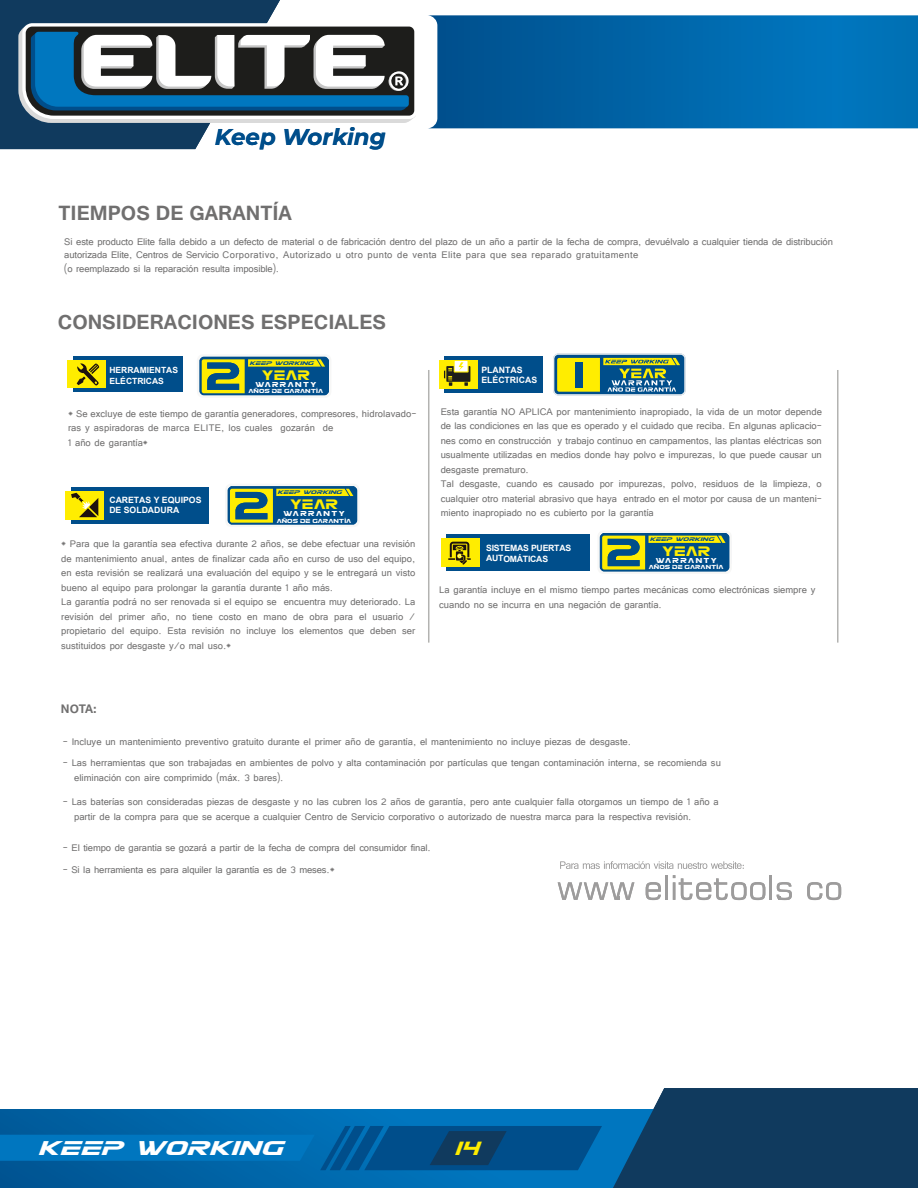
<style>
.page{position:relative;width:918px;height:1188px;background:#fff}
.page>*{position:absolute;margin:0;border:0;box-sizing:border-box;transform-origin:0 0}
.t1{font:700 25.35px "Tunga";color:#706f6f}
.t2{font:italic 700 22.95px "Montserrat";color:#004e8b}
.t3{font:italic 20.25px "Eurofighter Expanded";color:#fff;scale:1.1 1}
.t4{font:italic 19.5px "Eurofighter";color:#ffed00;scale:1.1 1}
.t5{font:700 15.3px "Tunga";color:#706f6f}
.t6{font:13.95px "Eurofighter Title";letter-spacing:-.3em;color:#ffed00;scale:1.1 1}
.t7{font:12.15px/14.5px "Tunga";color:#706f6f}
.t8{font:700 8.7px/10.5px "Arial";color:#fff}
.t9{font:700 8.7px/10.4px "Arial";letter-spacing:-.025em;color:#fff}
.t10{font:700 8.55px/10.2px "Arial";color:#fff}
.t11{font:7.35px "Eurofighter Title";letter-spacing:-.155em;color:#fff;scale:1.1 1}
.t12{font:6px "Eurofighter Title";letter-spacing:-.3em;color:#fff;scale:1.1 1}
.t13{font:italic 5.25px "Eurofighter Expanded";color:#004e8b;scale:1.1 1}
</style>
<div class="page">
<svg style="left:428px;top:15px;width:490px;height:113px;background:#0568aa"></svg>
<svg style="left:0;top:0;width:415px;height:149px"></svg>
<svg style="left:0;top:1088px;width:918px;height:100px"></svg>
<hr style="left:428px;top:370px;width:1px;height:273px;background:#b3b3b1">
<hr style="left:837px;top:370px;width:2px;height:273px;background:#b3b3b1">
<div style="left:445px;top:356px;width:98px;height:36px;background:#004e8b"></div>
<div style="left:439px;top:360px;width:39px;height:28px;background:#ffed00"></div>
<img style="left:441px;top:366px;width:32px;height:27px">
<svg style="left:444px;top:361px;width:26px;height:25px"></svg>
<div style="left:446px;top:534px;width:144px;height:37px;background:#004e8b"></div>
<div style="left:441px;top:538px;width:39px;height:28px;background:#ffed00"></div>
<img style="left:445px;top:566px;width:29px;height:1px">
<svg style="left:448px;top:542px;width:23px;height:23px"></svg>
<div style="left:71px;top:487px;width:138px;height:37px;background:#004e8b"></div>
<div style="left:65px;top:491px;width:39px;height:29px;background:#ffed00"></div>
<img style="left:79px;top:498px;width:20px;height:20px">
<svg style="left:71px;top:493px;width:27px;height:24px"></svg>
<div style="left:73px;top:356px;width:110px;height:36px;background:#004e8b"></div>
<div style="left:67px;top:361px;width:38px;height:27px;background:#ffed00"></div>
<svg style="left:77px;top:363px;width:23px;height:23px"></svg>
<svg style="left:558px;top:882px;width:76px;height:18px"></svg>
<svg style="left:646px;top:882px;width:15px;height:18px"></svg>
<hr style="left:665px;top:875px;width:3px;height:25px;background:#9d9c9c">
<svg style="left:673px;top:875px;width:92px;height:25px"></svg>
<hr style="left:770px;top:875px;width:2px;height:25px;background:#9d9c9c">
<svg style="left:777px;top:882px;width:15px;height:18px"></svg>
<svg style="left:807px;top:882px;width:34px;height:18px"></svg>
<svg style="left:560px;top:861px;width:184px;height:8px"></svg>
<svg style="left:199px;top:356px;width:130px;height:40px;background:#4b7d6b"></svg>
<svg style="left:227px;top:486px;width:131px;height:39px;background:#497b68"></svg>
<svg style="left:599px;top:533px;width:131px;height:39px;background:#497c68"></svg>
<svg style="left:553px;top:353px;width:133px;height:43px;background:#7c9e6c"></svg>
<div style="left:575px;top:362px;width:7px;height:26px;background:#004e8b"></div>
<h2 class="t2" style="left:215px;top:120px;width:172px">Keep Working</h2>
<h1 class="t1" style="left:58px;top:197px;width:235px">TIEMPOS DE GARANTÍA</h1>
<p class="t7" style="left:64px;top:234px;width:770px;line-height:13.5px">Si este producto Elite falla debido a un defecto de material o de fabricación dentro del plazo de un año a partir de la fecha de compra, devuélvalo a cualquier tienda de distribución autorizada Elite, Centros de Servicio Corporativo, Autorizado u otro punto de venta Elite para que sea reparado gratuitamente<br>(o reemplazado si la reparación resulta imposible).</p>
<h1 class="t1" style="left:58px;top:306px;width:330px">CONSIDERACIONES ESPECIALES</h1>
<p class="t10" style="left:109px;top:365px;width:70px">HERRAMIENTAS<br>ELÉCTRICAS</p>
<p class="t13" style="left:249px;top:360px;width:60px">KEEP WORKiNG</p>
<p class="t6" style="left:260px;top:368px;width:50px">YEAR</p>
<p class="t11" style="left:254px;top:381px;width:59px">WARRANTY</p>
<p class="t12" style="left:247px;top:388px;width:71px">AÑOS DE GARANTÍA</p>
<p class="t7" style="left:68px;top:405px;width:350px">* Se excluye de este tiempo de garantía generadores, compresores, hidrolavado&shy;ras y aspiradoras de marca ELITE, los cuales gozarán de<br>1 año de garantía*</p>
<p class="t8" style="left:109px;top:495px;width:94px">CARETAS Y EQUIPOS<br>DE SOLDADURA</p>
<p class="t13" style="left:278px;top:490px;width:60px">KEEP WORKiNG</p>
<p class="t6" style="left:288px;top:497px;width:50px">YEAR</p>
<p class="t11" style="left:282px;top:510px;width:59px">WARRANTY</p>
<p class="t12" style="left:276px;top:517px;width:71px">AÑOS DE GARANTÍA</p>
<p class="t7" style="left:61px;top:536px;width:356px">* Para que la garantía sea efectiva durante 2 años, se debe efectuar una revisión de mantenimiento anual, antes de finalizar cada año en curso de uso del equipo, en esta revisión se realizará una evaluación del equipo y se le entregará un visto bueno al equipo para prolongar la garantía durante 1 año más.<br>La garantía podrá no ser renovada si el equipo se encuentra muy deteriorado. La revisión del primer año, no tiene costo en mano de obra para el usuario / propietario del equipo. Esta revisión no incluye los elementos que deben ser sustituidos por desgaste y/o mal uso.*</p>
<p class="t5" style="left:61px;top:699px;width:37px">NOTA:</p>
<p class="t8" style="left:481px;top:365px;width:57px">PLANTAS<br>ELÉCTRICAS</p>
<p class="t7" style="left:441px;top:403px;width:383px">Esta garantía NO APLICA por mantenimiento inapropiado, la vida de un motor depende de las condiciones en las que es operado y el cuidado que reciba. En algunas aplicacio&shy;nes como en construcción y trabajo continuo en campamentos, las plantas eléctricas son usualmente utilizadas en medios donde hay polvo e impurezas, lo que puede causar un desgaste prematuro.<br>Tal desgaste, cuando es causado por impurezas, polvo, residuos de la limpieza, o cualquier otro material abrasivo que haya entrado en el motor por causa de un manteni&shy;miento inapropiado no es cubierto por la garantía</p>
<p class="t9" style="left:486px;top:543px;width:87px">SISTEMAS PUERTAS<br>AUTOMÁTICAS</p>
<p class="t13" style="left:650px;top:537px;width:60px">KEEP WORKiNG</p>
<p class="t6" style="left:660px;top:544px;width:50px">YEAR</p>
<p class="t11" style="left:654px;top:557px;width:59px">WARRANTY</p>
<p class="t12" style="left:648px;top:564px;width:71px">AÑOS DE GARANTÍA</p>
<p class="t7" style="left:439px;top:582px;width:378px">La garantía incluye en el mismo tiempo partes mecánicas como electrónicas siempre y cuando no se incurra en una negación de garantía.</p>
<p class="t7" style="left:63px;top:734px;width:570px">- Incluye un mantenimiento preventivo gratuito durante el primer año de garantía, el mantenimiento no incluye piezas de desgaste.</p>
<p class="t7" style="left:74px;top:755px;width:648px;text-indent:-11px">- Las herramientas que son trabajadas en ambientes de polvo y alta contaminación por partículas que tengan contaminación interna, se recomienda su eliminación con aire comprimido (máx. 3 bares).</p>
<p class="t7" style="left:74px;top:794px;width:646px;text-indent:-11px">- Las baterías son consideradas piezas de desgaste y no las cubren los 2 años de garantía, pero ante cualquier falla otorgamos un tiempo de 1 año a partir de la compra para que se acerque a cualquier Centro de Servicio corporativo o autorizado de nuestra marca para la respectiva revisión.</p>
<p class="t7" style="left:63px;top:839px;width:369px">- El tiempo de garantia se gozará a partir de la fecha de compra del consumidor final.</p>
<p class="t7" style="left:63px;top:862px;width:273px">- Si la herramienta es para alquiler la garantía es de 3 meses.*</p>
<h3 class="t3" style="left:38px;top:1138px;width:224px">KEEP WORKiNG</h3>
<h3 class="t4" style="left:454px;top:1138px;width:23px">01</h3>
<h3 class="t4" style="left:454px;top:1138px;width:23px">14</h3>
</div>
